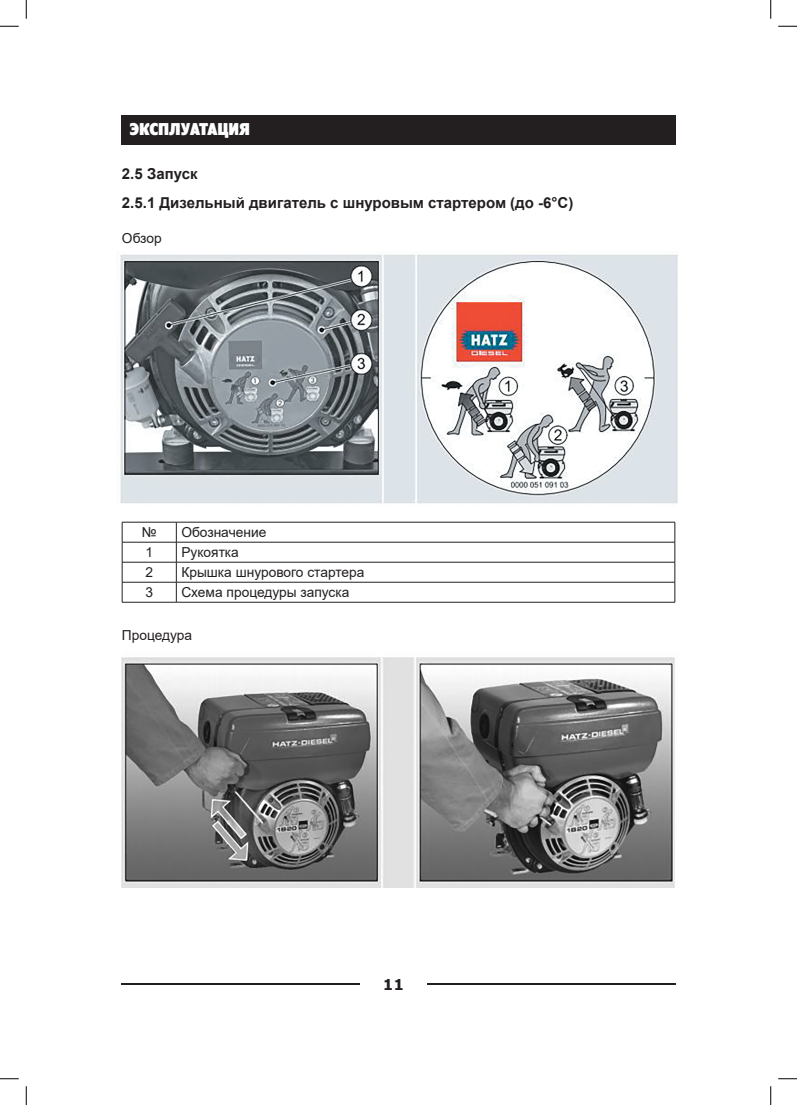
<style>
.page{position:relative;width:797px;height:1105px;background:#fff}
.page>*{position:absolute;margin:0;border:0;box-sizing:border-box;transform-origin:0 0}
.t1{font:900 condensed 16.25px "Verdana Pro";color:#fff}
.t2{font:700 15px/28.6px "Arial";color:#231f20}
.t3{font:700 15px "Verdana";color:#231f20}
.t4{font:13.75px "Arial";color:#231f20}
</style>
<div class="page">
<div style="left:121px;top:115px;width:554px;height:29px;background:#231f20"></div>
<hr style="left:121px;top:983px;width:239px;height:2px;background:#231f20">
<hr style="left:427px;top:983px;width:248px;height:2px;background:#231f20">
<img style="left:120px;top:254px;width:558px;height:250px">
<hr style="left:122px;top:522px;width:54px;height:1px;background:#231f20">
<hr style="left:176px;top:522px;width:499px;height:1px;background:#231f20">
<hr style="left:122px;top:542px;width:54px;height:1px;background:#231f20">
<hr style="left:176px;top:542px;width:499px;height:1px;background:#231f20">
<hr style="left:122px;top:562px;width:54px;height:1px;background:#231f20">
<hr style="left:176px;top:562px;width:499px;height:1px;background:#231f20">
<hr style="left:122px;top:582px;width:54px;height:1px;background:#231f20">
<svg style="left:122px;top:522px;width:1px;height:80px"></svg>
<hr style="left:176px;top:582px;width:499px;height:1px;background:#231f20">
<svg style="left:176px;top:522px;width:1px;height:80px"></svg>
<svg style="left:674px;top:522px;width:1px;height:80px"></svg>
<hr style="left:122px;top:602px;width:54px;height:1px;background:#231f20">
<hr style="left:176px;top:602px;width:499px;height:1px;background:#231f20">
<img style="left:121px;top:657px;width:554px;height:231px">
<svg style="left:0;top:25px;width:19px;height:2px"></svg>
<svg style="left:778px;top:25px;width:19px;height:2px"></svg>
<svg style="left:0;top:1078px;width:19px;height:1px"></svg>
<svg style="left:778px;top:1078px;width:19px;height:1px"></svg>
<svg style="left:25px;top:0;width:2px;height:19px"></svg>
<svg style="left:25px;top:1086px;width:2px;height:19px"></svg>
<svg style="left:770px;top:0;width:1px;height:19px"></svg>
<svg style="left:770px;top:1086px;width:1px;height:19px"></svg>
<p class="t1" style="left:130px;top:118px;width:122px">ЭКСПЛУАТАЦИЯ</p>
<p class="t2" style="left:122px;top:159px;width:453px">2.5 Запуск<br>2.5.1 Дизельный двигатель с шнуровым стартером (до -6°C)</p>
<p class="t4" style="left:122px;top:228px;width:41px">Обзор</p>
<p class="t4" style="left:142px;top:523px;width:16px">№</p>
<p class="t4" style="left:181px;top:523px;width:87px">Обозначение</p>
<p class="t4" style="left:145px;top:543px;width:9px">1</p>
<p class="t4" style="left:181px;top:543px;width:59px">Рукоятка</p>
<p class="t4" style="left:145px;top:563px;width:9px">2</p>
<p class="t4" style="left:181px;top:563px;width:185px">Крышка шнурового стартера</p>
<p class="t4" style="left:145px;top:583px;width:9px">3</p>
<p class="t4" style="left:181px;top:583px;width:170px">Схема процедуры запуска</p>
<p class="t4" style="left:122px;top:625px;width:72px">Процедура</p>
<p class="t3" style="left:383px;top:973px;width:23px">11</p>
</div>
